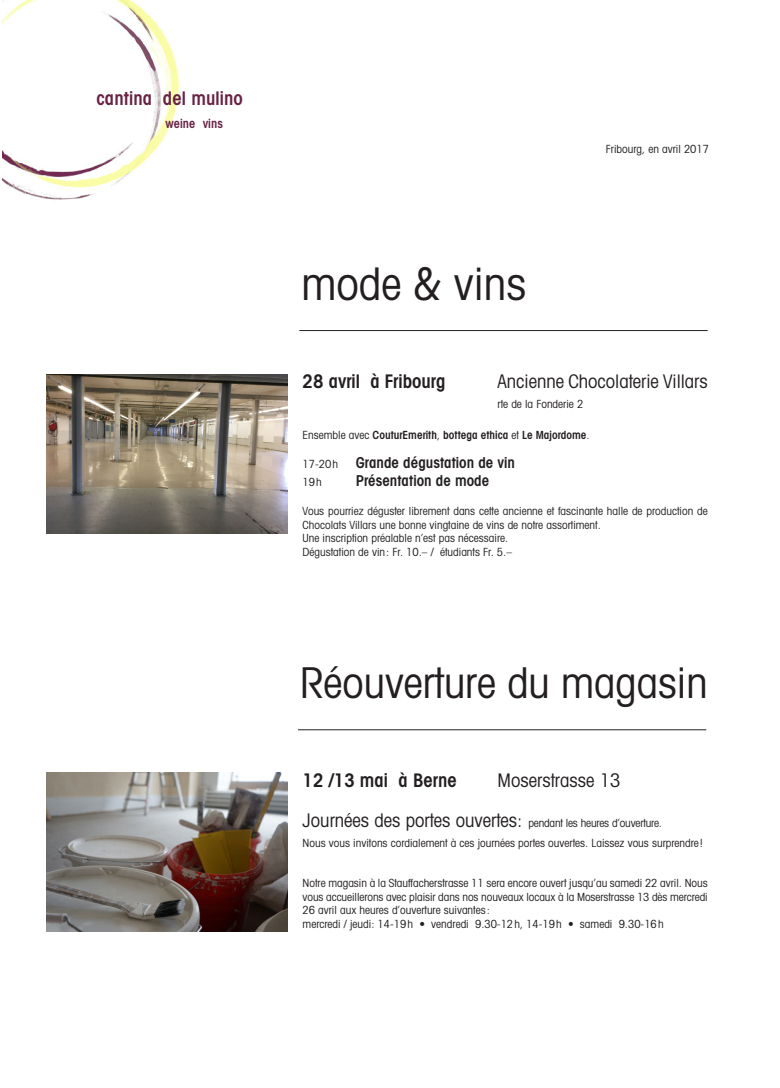
<style>
.page{position:relative;width:780px;height:1088px;background:#fff}
.page>*{position:absolute;margin:0;border:0;box-sizing:border-box;transform-origin:0 0}
.t1{font:condensed 45px "Avant Garde";color:#231f20}
.t2{font:condensed 42.5px "Avant Garde";color:#231f20}
.t3{font:condensed 18.75px "Avant Garde";color:#231f20}
.t4{font:600 condensed 18.75px "Avant Garde";color:#231f20}
.t5{font:600 condensed 18.75px "Avant Garde";letter-spacing:.005em;color:#692244}
.t6{font:600 condensed 15px "Avant Garde";color:#231f20}
.t7{font:600 condensed 12.5px "Avant Garde";letter-spacing:.005em;color:#692244}
.t8{font:condensed 11.25px/13.5px "Avant Garde";color:#231f20}
.t9{font:600 condensed 11.25px "Avant Garde";color:#231f20}
.s1{font-weight:400}
.s2{font-weight:400;font-size:11.25px}
.s3{font-size:18.75px}
</style>
<div class="page">
<img style="left:3px;top:0;width:177px;height:200px">
<hr style="left:299px;top:330px;width:408px;height:1px;background:#231f20">
<img style="left:46px;top:772px;width:241px;height:159px">
<img style="left:46px;top:374px;width:241px;height:160px">
<hr style="left:298px;top:729px;width:408px;height:1px;background:#231f20">
<h3 class="t5" style="left:96px;top:91px;width:148px">cantina del mulino</h3>
<p class="t7" style="left:165px;top:119px;width:59px">weine vins</p>
<h1 class="t1" style="left:301px;top:268px;width:226px">mode &amp; vins</h1>
<p class="t8" style="left:606px;top:143px;width:105px">Fribourg, en avril 2017</p>
<h3 class="t4" style="left:302px;top:374px;width:144px">28 avril à Fribourg</h3>
<h3 class="t3" style="left:497px;top:374px;width:212px">Ancienne Chocolaterie Villars</h3>
<p class="t8" style="left:497px;top:398px;width:87px">rte de la Fonderie 2</p>
<p class="t9" style="left:302px;top:430px;width:288px"><span class="s1">Ensemble avec</span> CouturEmerith<span class="s1">,</span> bottega ethica <span class="s1">et</span> Le Majordome<span class="s1">.</span></p>
<h3 class="t6" style="left:302px;top:457px;width:214px"><span class="s2">17-20h</span> Grande dégustation de vin</h3>
<p class="t8" style="left:302px;top:476px;width:21px">19h</p>
<h3 class="t6" style="left:356px;top:475px;width:135px">Présentation de mode</h3>
<p class="t8" style="left:302px;top:505px;width:406px">Vous pourriez déguster librement dans cette ancienne et fascinante halle de production de Chocolats Villars une bonne vingtaine de vins de notre assortiment.<br>Une inscription préalable n’est pas nécessaire.<br>Dégustation de vin: Fr. 10.– / étudiants Fr. 5.–</p>
<h2 class="t2" style="left:300px;top:667px;width:409px">Réouverture du magasin</h2>
<h3 class="t4" style="left:302px;top:773px;width:156px">12 /13 mai à Berne</h3>
<h3 class="t3" style="left:497px;top:773px;width:124px">Moserstrasse 13</h3>
<p class="t8" style="left:302px;top:814px;width:401px;line-height:20px"><span class="s3">Journées des portes ouvertes:</span> pendant les heures d’ouverture.<br>Nous vous invitons cordialement à ces journées portes ouvertes. Laissez vous surprendre!</p>
<p class="t8" style="left:302px;top:878px;width:406px">Notre magasin à la Stauffacherstrasse 11 sera encore ouvert jusqu’au samedi 22 avril. Nous vous accueillerons avec plaisir dans nos nouveaux locaux à la Moserstrasse 13 dès mercredi 26 avril aux heures d’ouverture suivantes:<br>mercredi / jeudi: 14-19h • vendredi 9.30-12h, 14-19h • samedi 9.30-16h</p>
</div>
